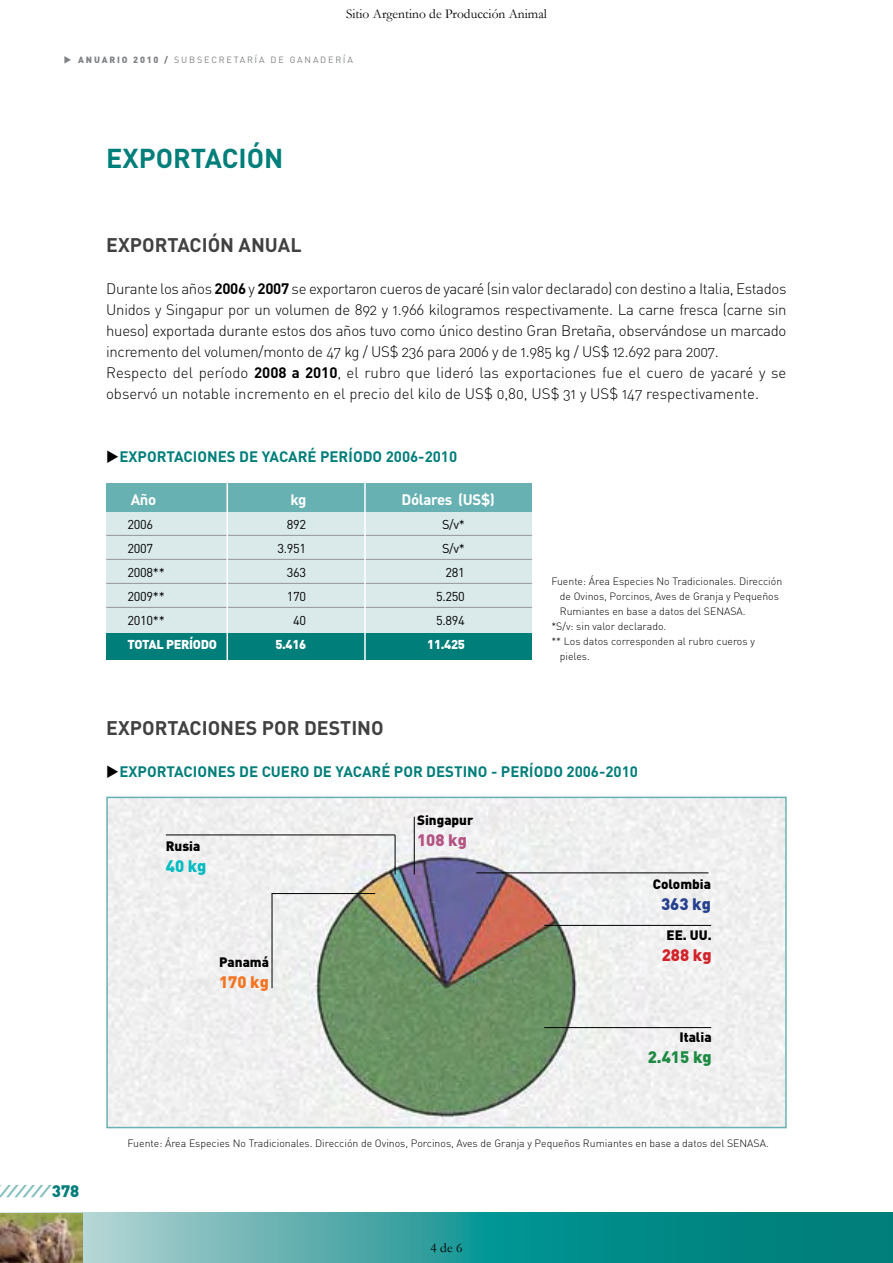
<style>
.page{position:relative;width:893px;height:1263px;background:#fff}
.page>*{position:absolute;margin:0;border:0;box-sizing:border-box;transform-origin:0 0}
.t1{font:700 27px "DIN";color:#007e7a}
.t2{font:700 19.5px "DIN";color:#414142}
.t3{font:italic 900 16.5px "Helvetica Neue";color:#83bdbd}
.t4{font:900 16.5px "DIN";color:#1c8a43}
.t5{font:900 16.5px "DIN";color:#b35482}
.t6{font:900 16.5px "DIN";color:#25408f}
.t7{font:900 16.5px "DIN";color:#d2232a}
.t8{font:900 16.5px "DIN";color:#f47521}
.t9{font:900 16.5px "DIN";color:#00bbc1}
.t10{font:15px/21px "DIN Light Alternate";letter-spacing:-.02em;color:#000}
.t11{font:700 15px "DIN";color:#007e7a}
.t12{font:700 15px "DIN";color:#fff}
.t13{font:900 13.5px "DIN";color:#000}
.t14{font:13.5px "Garamond";color:#000}
.t15{font:12.75px "DIN";letter-spacing:-.025em;color:#000}
.t16{font:900 12.75px "DIN";letter-spacing:-.025em;color:#fff}
.t17{font:10.5px "DIN Light Alternate";color:#000}
.t18{font:9px "DIN";letter-spacing:.2em;color:#808285}
.s1{font-weight:900}
.s2{font-family:"DIN";font-weight:700}
.s3{font-family:"DIN";font-style:normal;color:#007e7a}
</style>
<div class="page">
<svg style="left:83px;top:1213px;width:810px;height:50px;background:#349d9c"></svg>
<img style="left:0;top:1213px;width:83px;height:50px">
<div style="left:106px;top:506px;width:426px;height:145px;background:#daeaea"></div>
<div style="left:106px;top:483px;width:426px;height:28px;background:#68b1b2"></div>
<div style="left:106px;top:633px;width:426px;height:27px;background:#007e7a"></div>
<hr style="left:106px;top:535px;width:426px;height:1px;background:#939598">
<hr style="left:106px;top:559px;width:426px;height:1px;background:#939598">
<hr style="left:106px;top:583px;width:426px;height:1px;background:#939598">
<hr style="left:106px;top:607px;width:426px;height:1px;background:#939598">
<hr style="left:364px;top:482px;width:2px;height:203px;background:#fff">
<hr style="left:227px;top:482px;width:1px;height:203px;background:#fff">
<img style="left:109px;top:800px;width:675px;height:325px">
<div style="left:106px;top:797px;width:681px;height:331px;border:2px solid #68b1b2"></div>
<hr style="left:414px;top:817px;width:1px;height:57px;background:#000">
<hr style="left:395px;top:835px;width:1px;height:39px;background:#000">
<hr style="left:166px;top:834px;width:229px;height:1px;background:#000">
<hr style="left:476px;top:872px;width:232px;height:1px;background:#000">
<hr style="left:544px;top:1027px;width:167px;height:1px;background:#000">
<hr style="left:544px;top:925px;width:167px;height:1px;background:#000">
<hr style="left:272px;top:893px;width:103px;height:1px;background:#000">
<hr style="left:272px;top:893px;width:1px;height:95px;background:#000">
<p class="t14" style="left:346px;top:4px;width:202px">Sitio Argentino de Producción Animal</p>
<p class="t18" style="left:64px;top:54px;width:291px">◆ <span class="s1">anuario 2010 /</span> SUBSECRETARÍA DE GANADERÍA</p>
<h1 class="t1" style="left:106px;top:141px;width:178px">EXPORTACI ÓN</h1>
<h2 class="t2" style="left:106px;top:232px;width:197px">EXPORTACI ÓN ANUAL</h2>
<p class="t10" style="left:106px;top:278px;width:682px">Durante los años <span class="s2">2006</span> y <span class="s2">2007</span> se exportaron cueros de yacaré (sin valor declarado) con destino a Italia, Estados U nidos y Singapur por un volumen de 892 y 1.966 kilogramos respectivamente. La carne fresca (carne sin hueso) exportada durante estos dos años tuvo como único destino Gran Bretaña, observándose un marcado incremento del volumen/monto de 47 kg / US$ 236 para 2006 y de 1.985 kg / US$ 12.692 para 2007.<br>Respecto del período <span class="s2">2008 A 2010</span>, el rubro que lideró las exportaciones fue el cuero de yacaré y se observó un notable incremento en el precio del kilo de US$ 0,80, US$ 31 y US$ 147 respectivamente.</p>
<p class="t11" style="left:119px;top:447px;width:339px">EXPORTACI ONES DE YACARÉ PERÍODO 2006-2010</p>
<p class="t12" style="left:131px;top:489px;width:27px">AÑO</p>
<p class="t12" style="left:290px;top:489px;width:18px">KG</p>
<p class="t12" style="left:402px;top:489px;width:95px">DÓLARES (US$)</p>
<p class="t15" style="left:128px;top:516px;width:27px">2006</p>
<p class="t15" style="left:287px;top:516px;width:21px">892</p>
<p class="t15" style="left:442px;top:516px;width:24px">S/V*</p>
<p class="t15" style="left:128px;top:540px;width:27px">2007</p>
<p class="t15" style="left:277px;top:540px;width:30px">3.951</p>
<p class="t15" style="left:442px;top:540px;width:24px">S/V*</p>
<p class="t15" style="left:128px;top:564px;width:39px">2008**</p>
<p class="t15" style="left:287px;top:564px;width:21px">363</p>
<p class="t15" style="left:446px;top:564px;width:21px">281</p>
<p class="t15" style="left:128px;top:588px;width:39px">2009**</p>
<p class="t15" style="left:287px;top:588px;width:21px">170</p>
<p class="t15" style="left:436px;top:588px;width:30px">5.250</p>
<p class="t15" style="left:128px;top:612px;width:39px">2010**</p>
<p class="t15" style="left:293px;top:612px;width:14px">40</p>
<p class="t15" style="left:436px;top:612px;width:30px">5.894</p>
<p class="t16" style="left:128px;top:635px;width:91px">Total Pe ríodo</p>
<p class="t16" style="left:275px;top:635px;width:32px">5.416</p>
<p class="t16" style="left:427px;top:635px;width:39px">11.425</p>
<h2 class="t2" style="left:106px;top:715px;width:279px">EXPORTACI ONES POR DESTI NO</h2>
<p class="t17" style="left:551px;top:574px;width:232px">Fuente: Área Especies N o Tradicionales. Dirección</p>
<p class="t17" style="left:560px;top:589px;width:221px">de Ovinos, Porcinos, Aves de Granja y Pequeños</p>
<p class="t17" style="left:560px;top:604px;width:187px">Rumiantes en base a datos del Senasa.</p>
<p class="t17" style="left:551px;top:619px;width:116px">*S/v: sin valor declarado.</p>
<p class="t17" style="left:551px;top:634px;width:205px">** Los datos corresponden al rubro cueros y</p>
<p class="t17" style="left:560px;top:649px;width:31px">pieles.</p>
<p class="t11" style="left:119px;top:762px;width:520px">EXPORTACI ONES DE CUERO DE YACARÉ POR DESTI NO - PERÍODO 2006-2010</p>
<p class="t13" style="left:166px;top:837px;width:36px">Rusia</p>
<p class="t9" style="left:166px;top:855px;width:42px">40 kg</p>
<p class="t13" style="left:219px;top:953px;width:51px">Panamá</p>
<p class="t8" style="left:219px;top:971px;width:51px">170 kg</p>
<p class="t13" style="left:417px;top:811px;width:58px">Singapur</p>
<p class="t5" style="left:417px;top:829px;width:51px">108 kg</p>
<p class="t13" style="left:653px;top:875px;width:60px">Colombia</p>
<p class="t6" style="left:661px;top:893px;width:51px">363 kg</p>
<p class="t13" style="left:666px;top:926px;width:47px">EE. UU.</p>
<p class="t7" style="left:662px;top:944px;width:51px">288 kg</p>
<p class="t13" style="left:679px;top:1028px;width:34px">Italia</p>
<p class="t4" style="left:648px;top:1046px;width:65px">2.415 kg</p>
<p class="t3" style="left:-2px;top:1181px;width:83px">////// <span class="s3">3 7 8</span></p>
<p class="t17" style="left:128px;top:1136px;width:643px">Fuente: Área Especies No Tradicionales. Dirección de Ovinos, Porcinos, Aves de Granja y Pequeños Rumiantes en base a datos del Senasa.</p>
<p class="t14" style="left:431px;top:1238px;width:33px">4 de 6</p>
</div>
